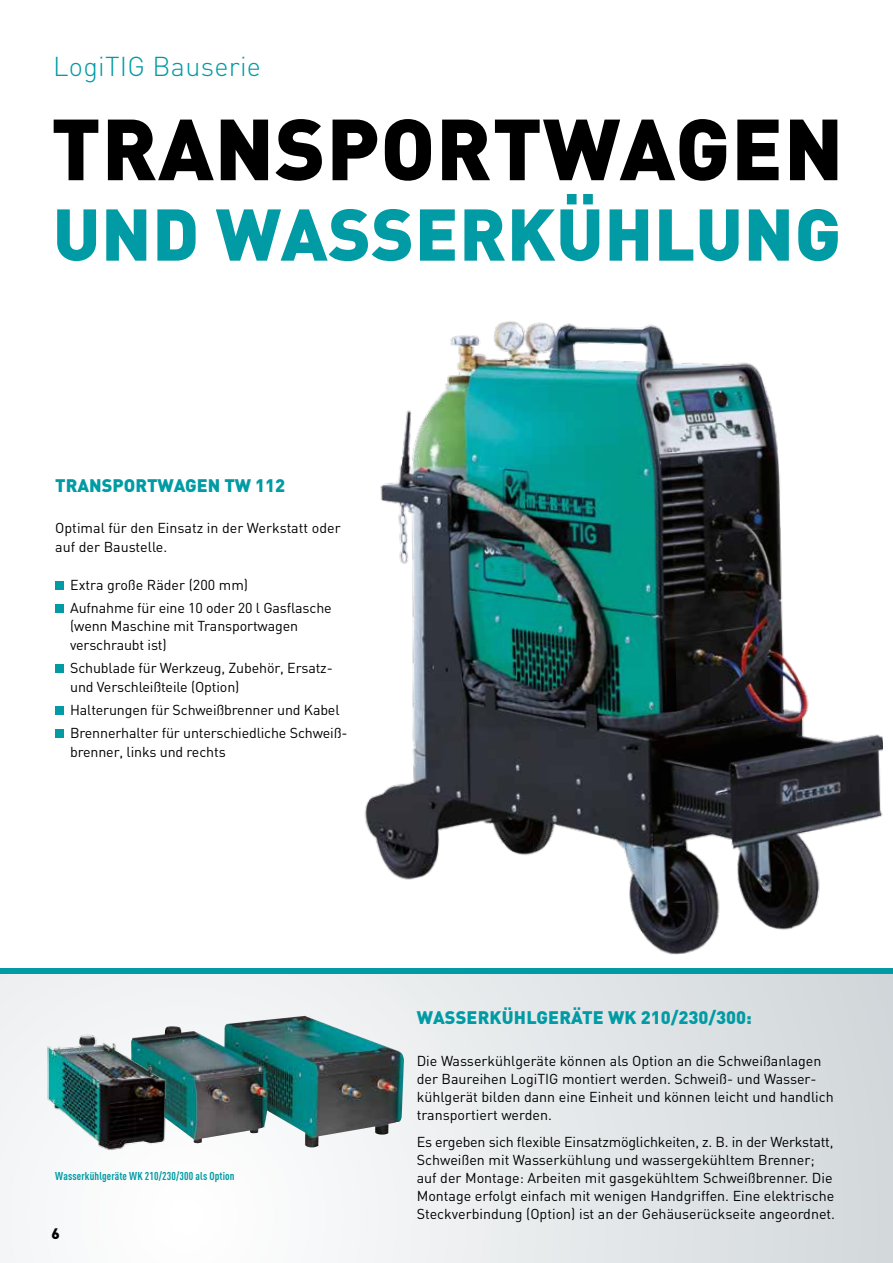
<style>
.page{position:relative;width:893px;height:1263px;background:#fff}
.page>*{position:absolute;margin:0;border:0;box-sizing:border-box;transform-origin:0 0}
.t1{font:900 85.2px "DIN Pro";letter-spacing:.01em;color:#000}
.t2{font:900 72px "DIN Pro";letter-spacing:.01em;color:#009ba4}
.t3{font:300 27px "DIN";letter-spacing:.01em;color:#009ba4}
.t4{font:900 18px "DIN Pro";letter-spacing:.01em;color:#009ba4}
.t5{font:900 18px "DIN";color:#009ba4}
.t6{font:900 15px "DIN";color:#000}
.t7{font:14.25px/18px "DIN Pro";color:#000}
.t8{font:14.25px/18.8px "DIN";letter-spacing:-.01em;color:#000}
.t9{font:700 11.25px "DIN Cond";letter-spacing:.01em;color:#009ba4}
</style>
<div class="page">
<div style="left:0;top:974px;width:893px;height:289px;background:linear-gradient(to right,#fff,#d5dbdd)"></div>
<div style="left:0;top:969px;width:893px;height:5px;background:#009ba4"></div>
<img style="left:364px;top:321px;width:518px;height:634px">
<img style="left:131px;top:1016px;width:273px;height:131px">
<img style="left:41px;top:1029px;width:128px;height:124px">
<div style="left:55px;top:581px;width:9px;height:9px;background:#009ba4"></div>
<div style="left:55px;top:604px;width:9px;height:9px;background:#009ba4"></div>
<div style="left:55px;top:664px;width:9px;height:9px;background:#009ba4"></div>
<div style="left:55px;top:706px;width:9px;height:9px;background:#009ba4"></div>
<div style="left:55px;top:729px;width:9px;height:9px;background:#009ba4"></div>
<h3 class="t3" style="left:53px;top:50px;width:209px">LogiTIG Bauserie</h3>
<h1 class="t1" style="left:51px;top:91px;width:794px">TRANSPORTWAGEN</h1>
<h2 class="t2" style="left:53px;top:186px;width:790px">UND WASSERKÜHLUNG</h2>
<p class="t5" style="left:55px;top:473px;width:232px">TRANSPORTWAGEN TW 112</p>
<p class="t8" style="left:55px;top:519px;width:287px">Optimal für den Einsatz in der Werkstatt oder auf der Baustelle.</p>
<p class="t8" style="left:70px;top:573px;width:263px;line-height:23px">Extra große Räder (200 mm)<br>Aufnahme für eine 10 oder 20 l Gasflasche</p>
<p class="t8" style="left:70px;top:617px;width:229px">(wenn Maschine mit Transportwagen verschraubt ist)</p>
<p class="t8" style="left:70px;top:658px;width:264px">Schublade für Werkzeug, Zubehör, Ersatz&shy;und Verschleißteile (Option)</p>
<p class="t8" style="left:70px;top:698px;width:279px;line-height:23px">Halterungen für Schweißbrenner und Kabel<br>Brennerhalter für unterschiedliche Schweiß-</p>
<p class="t8" style="left:70px;top:742px;width:157px">brenner, links und rechts</p>
<p class="t9" style="left:55px;top:1169px;width:181px">Wasserkühlgeräte WK 210/230/300 als Option</p>
<p class="t6" style="left:52px;top:1223px;width:10px">6</p>
<p class="t4" style="left:417px;top:1006px;width:337px">WASSERKÜHLGERÄTE WK 210/230/300:</p>
<p class="t7" style="left:417px;top:1052px;width:419px">Die Wasserkühlgeräte können als Option an die Schweißanlagen der Baureihen LogiTIG montiert werden. Schweiß- und Wasser&shy;kühlgerät bilden dann eine Einheit und können leicht und handlich transportiert werden.</p>
<p class="t7" style="left:417px;top:1132px;width:420px">Es ergeben sich flexible Einsatzmöglichkeiten, z. B. in der Werkstatt, Schweißen mit Wasserkühlung und wassergekühltem Brenner; auf der Montage: Arbeiten mit gasgekühltem Schweißbrenner. Die Montage erfolgt einfach mit wenigen Handgriffen. Eine elektrische Steckverbindung (Option) ist an der Gehäuserückseite angeordnet.</p>
</div>
